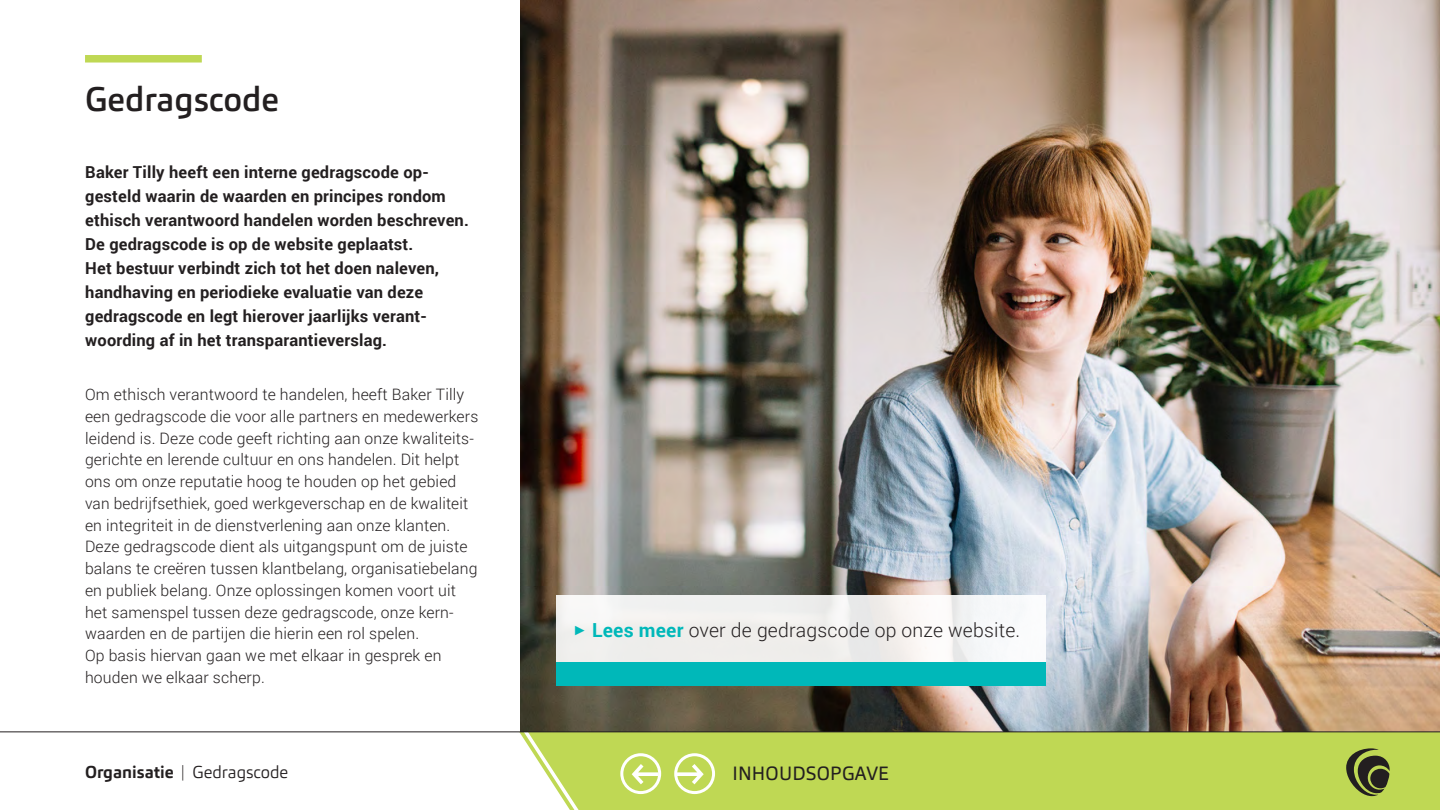
<style>
.page{position:relative;width:1440px;height:810px;background:#fff}
.page>*{position:absolute;margin:0;border:0;box-sizing:border-box;transform-origin:0 0}
.t1{font:500 33.75px "Carnac";color:#231f20}
.SUBHEAD_1{font:300 19.35px "Roboto";letter-spacing:.01em;color:#231f20}
.t2{font:18.98px "Carnac";letter-spacing:.01em;color:#231f20}
.t3{font:700 17.02px "Carnac";color:#231f20}
.SUBHEAD_1-2{font:700 16.5px/24px "Roboto";letter-spacing:.01em;color:#231f20}
.SUBHEAD_1-3{font:300 15.75px/21.8px "Roboto";letter-spacing:.01em;color:#231f20}
.s1{color:#00b8b9}
.s2{font-weight:700;color:#00b8b9}
.s3{font-weight:100}
.s4{font-weight:300}
</style>
<div class="page">
<img style="left:521px;top:0;width:919px;height:731px">
<div style="left:496px;top:732px;width:944px;height:78px;background:#bfd854"></div>
<svg style="left:0;top:732px;width:579px;height:78px"></svg>
<div style="left:620px;top:753px;width:41px;height:41px;border:3px solid #fff;border-radius:50%"></div>
<svg style="left:632px;top:764px;width:27px;height:20px"></svg>
<div style="left:674px;top:753px;width:41px;height:41px;border:3px solid #fff;border-radius:50%"></div>
<svg style="left:677px;top:764px;width:27px;height:20px"></svg>
<svg style="left:1346px;top:748px;width:44px;height:48px"></svg>
<hr style="left:0;top:731px;width:1440px;height:1px;background:#231f20">
<div style="left:85px;top:55px;width:117px;height:8px;background:#bfd854"></div>
<div style="left:556px;top:596px;width:489px;height:66px;background:linear-gradient(to right,#eeedeb,#f6f5f6)"></div>
<div style="left:556px;top:662px;width:489px;height:24px;background:#00b8b9"></div>
<p class="t1" style="left:85px;top:78px;width:196px">Gedragscode</p>
<p class="SUBHEAD_1-2" style="left:85px;top:159px;width:385px">Baker Tilly heeft een interne gedragscode op&shy;gesteld waarin de waarden en principes rondom ethisch verantwoord handelen worden beschreven.<br>De gedragscode is op de website geplaatst.<br>Het bestuur verbindt zich tot het doen naleven, handhaving en periodieke evaluatie van deze gedragscode en legt hierover jaarlijks verant&shy;woording af in het transparantieverslag.</p>
<p class="SUBHEAD_1-3" style="left:85px;top:383px;width:395px">Om ethisch verantwoord te handelen, heeft Baker Tilly een gedragscode die voor alle partners en medewerkers leidend is. Deze code geeft richting aan onze kwaliteits&shy;gerichte en lerende cultuur en ons handelen. Dit helpt ons om onze reputatie hoog te houden op het gebied van bedrijfsethiek, goed werkgeverschap en de kwaliteit en integriteit in de dienstverlening aan onze klanten.<br>Deze gedragscode dient als uitgangspunt om de juiste balans te creëren tussen klantbelang, organisatiebelang en publiek belang. Onze oplossingen komen voort uit het samenspel tussen deze gedragscode, onze kern&shy;waarden en de partijen die hierin een rol spelen.<br>Op basis hiervan gaan we met elkaar in gesprek en houden we elkaar scherp.</p>
<p class="SUBHEAD_1" style="left:573px;top:617px;width:448px"><span class="s1">✓</span> <span class="s2">Lees meer</span> over de gedragscode op onze website.</p>
<p class="t3" style="left:85px;top:761px;width:205px">Organisatie <span class="s3">|</span> <span class="s4">Gedragscode</span></p>
<p class="t2" style="left:732px;top:761px;width:158px">INHOUDSOPGAVE</p>
</div>
